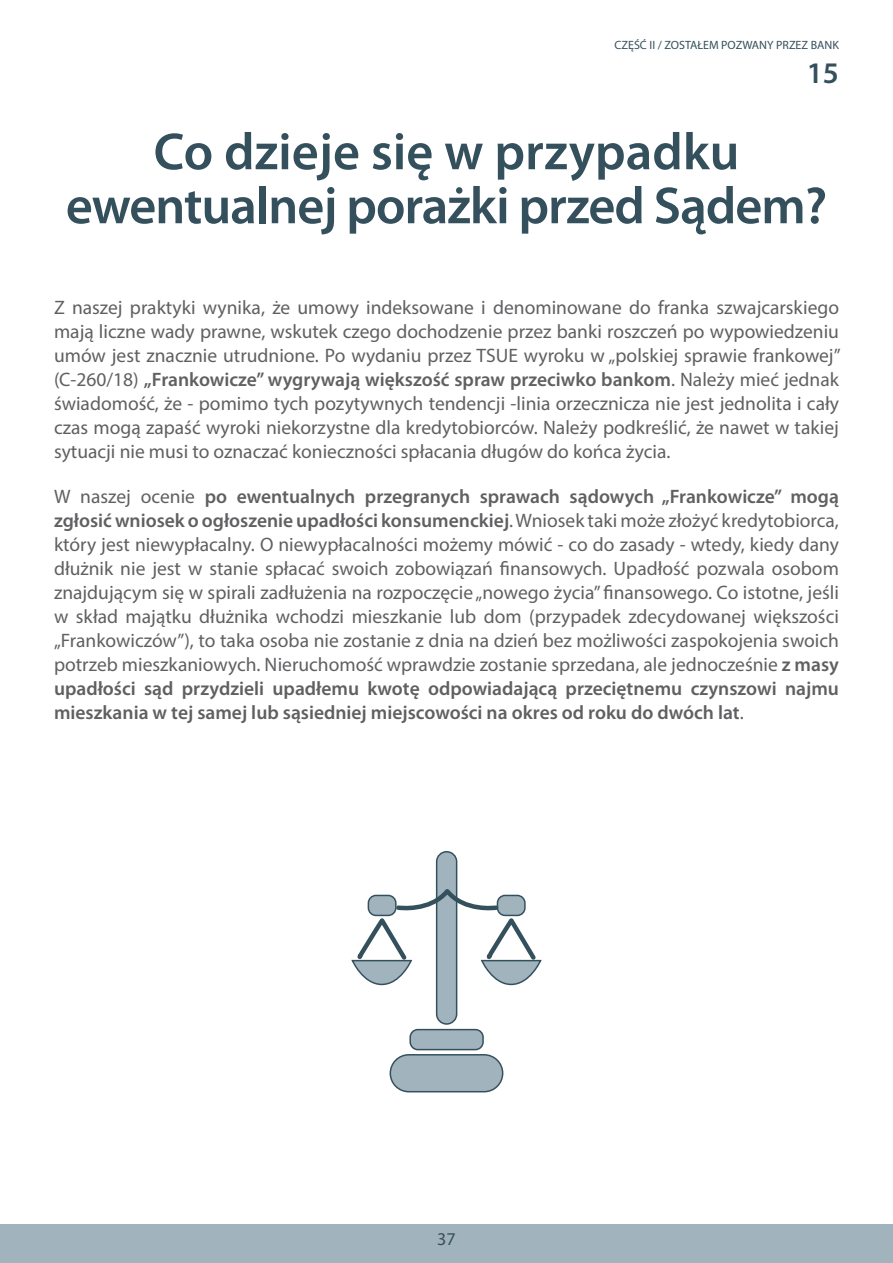
<style>
.page{position:relative;width:893px;height:1263px;background:#fff}
.page>*{position:absolute;margin:0;border:0;box-sizing:border-box;transform-origin:0 0}
.t1{font:600 52.5px/54px "Myriad Pro";letter-spacing:-.02em;color:#35505d;text-align:center}
.t2{font:600 30px "Myriad Pro";color:#35505d}
.t3{font:19.5px/24px "Myriad Pro";color:#606063;text-align:justify}
.t4{font:18px "Myriad Pro";color:#35505d}
.t5{font:12px "Myriad Pro";color:#35505d}
.s1{font-weight:600}
</style>
<div class="page">
<div style="left:0;top:1224px;width:893px;height:39px;background:#a1b4be"></div>
<div style="left:437px;top:852px;width:20px;height:172px;background:#a1b4be;border-radius:10px"></div>
<div style="left:436px;top:851px;width:21px;height:174px;border:2px solid #35505d;border-radius:10px"></div>
<div style="left:410px;top:1029px;width:73px;height:20px;background:#a1b4be;border-radius:8px"></div>
<div style="left:409px;top:1029px;width:75px;height:21px;border:2px solid #35505d;border-radius:8px"></div>
<div style="left:390px;top:1055px;width:113px;height:37px;background:#a1b4be;border-radius:18px"></div>
<div style="left:390px;top:1054px;width:113px;height:38px;border:2px solid #35505d;border-radius:18px"></div>
<svg style="left:351px;top:885px;width:191px;height:101px"></svg>
<p class="t5" style="left:615px;top:38px;width:226px">CZĘŚĆ II / ZOSTAŁEM POZWANY PRZEZ BANK</p>
<p class="t2" style="left:807px;top:54px;width:34px">15</p>
<p class="t1" style="left:66px;top:123px;width:763px">Co dzieje się w przypadku ewentualnej porażki przed Sądem?</p>
<p class="t3" style="left:54px;top:295px;width:788px">Z naszej praktyki wynika, że umowy indeksowane i denominowane do franka szwajcarskiego mają liczne wady prawne, wskutek czego dochodzenie przez banki roszczeń po wypowiedzeniu umów jest znacznie utrudnione. Po wydaniu przez TSUE wyroku w „polskiej sprawie frankowej” (C-260/18) <span class="s1">„Frankowicze” wygrywają większość spraw przeciwko bankom</span>. Należy mieć jednak świadomość, że - pomimo tych pozytywnych tendencji -linia orzecznicza nie jest jednolita i cały czas mogą zapaść wyroki niekorzystne dla kredytobiorców. Należy podkreślić, że nawet w takiej sytuacji nie musi to oznaczać konieczności spłacania długów do końca życia.</p>
<p class="t3" style="left:54px;top:484px;width:786px">W naszej ocenie <span class="s1">po ewentualnych przegranych sprawach sądowych „Frankowicze” mogą zgłosić wniosek o ogłoszenie upadłości konsumenckiej</span>. Wniosek taki może złożyć kredytobiorca, który jest niewypłacalny. O niewypłacalności możemy mówić - co do zasady - wtedy, kiedy dany dłużnik nie jest w stanie spłacać swoich zobowiązań finansowych. Upadłość pozwala osobom znajdującym się w spirali zadłużenia na rozpoczęcie „nowego życia” finansowego. Co istotne, jeśli w skład majątku dłużnika wchodzi mieszkanie lub dom (przypadek zdecydowanej większości „Frankowiczów”), to taka osoba nie zostanie z dnia na dzień bez możliwości zaspokojenia swoich potrzeb mieszkaniowych. Nieruchomość wprawdzie zostanie sprzedana, ale jednocześnie <span class="s1">z masy upadłości sąd przydzieli upadłemu kwotę odpowiadającą przeciętnemu czynszowi najmu mieszkania w tej samej lub sąsiedniej miejscowości na okres od roku do dwóch lat</span>.</p>
<p class="t4" style="left:437px;top:1227px;width:20px">37</p>
</div>
